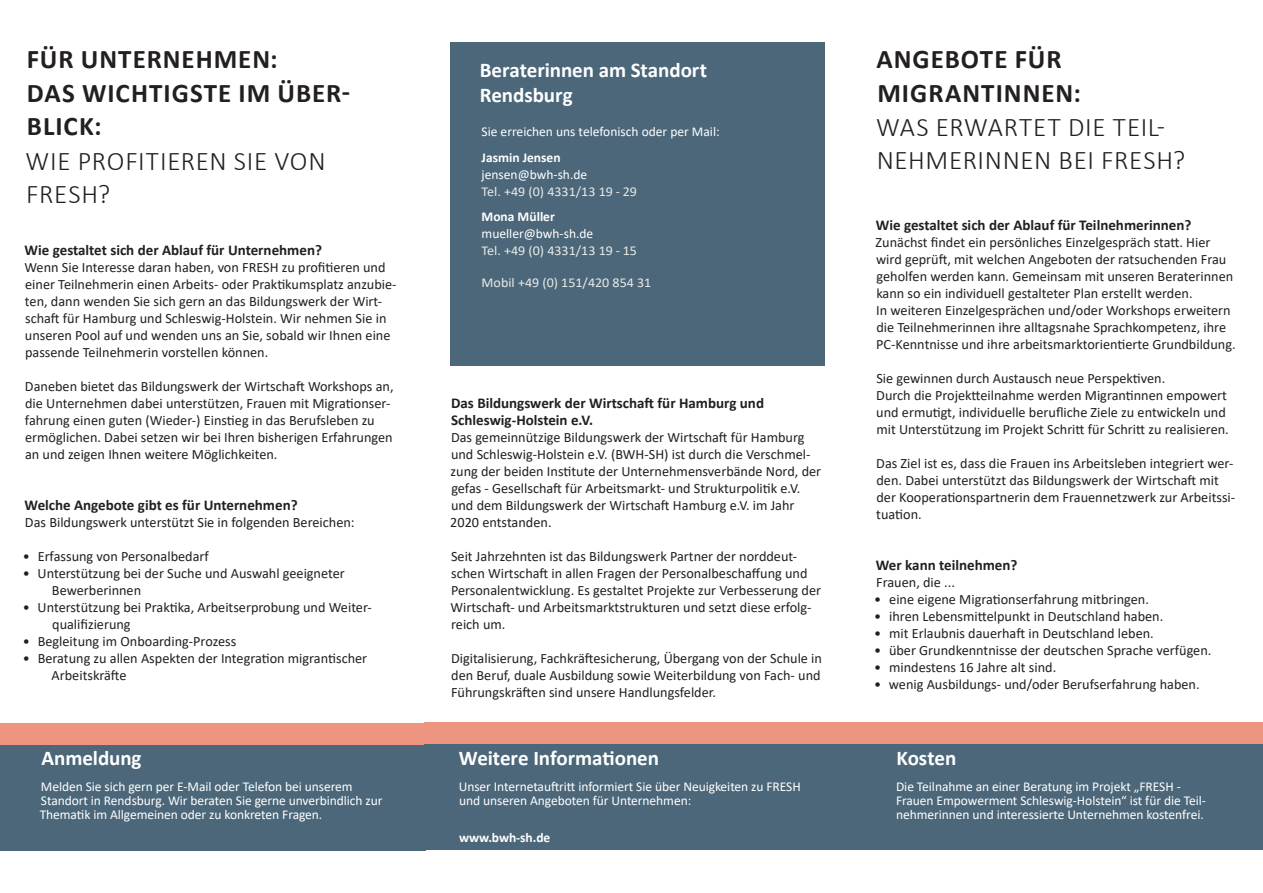
<style>
.page{position:relative;width:1263px;height:893px;background:#fff}
.page>*{position:absolute;margin:0;border:0;box-sizing:border-box;transform-origin:0 0}
._01_Überschrift{font:700 27px/33px "Calibri";letter-spacing:.035em;color:#231f20}
._01_Überschrift-2{font:300 27px/33px "Calibri";letter-spacing:.025em;color:#231f20}
._05_Info_Box_Überschrift{font:700 21px "Calibri";letter-spacing:-.005em;color:#fff}
._02_Fließtext{font:700 15px "Calibri";color:#231f20}
._02_Fließtext-2{font:14.25px/17px "Calibri";color:#231f20}
._07_Förderhinweis{font:13.5px/14.2px "Calibri";letter-spacing:-.005em;color:#fff}
._02_Fließtext-3{font:13.5px "Calibri";color:#fff}
._06_Impressum{font:13.5px "Calibri";color:#e8eae9;scale:1.04 1}
._07_Förderhinweis-2{font:700 13.5px "Calibri";letter-spacing:-.005em;color:#fff}
._02_Fließtext-4{font:700 13.5px "Calibri";color:#fff}
._06_Impressum-2{font:700 13.5px "Calibri";color:#fff}
</style>
<div class="page">
<div style="left:850px;top:722px;width:413px;height:128px;background:#4b6779"></div>
<div style="left:0;top:723px;width:425px;height:127px;background:#4b6779"></div>
<div style="left:425px;top:722px;width:425px;height:128px;background:#4b6779"></div>
<div style="left:850px;top:722px;width:413px;height:22px;background:#ee9581"></div>
<div style="left:424px;top:722px;width:426px;height:22px;background:#ee9581"></div>
<div style="left:0;top:723px;width:424px;height:21px;background:#ee9581"></div>
<div style="left:450px;top:43px;width:374px;height:323px;background:#4b6779"></div>
<p class="_01_Überschrift" style="left:27px;top:42px;width:252px">FÜR UNTERNEHMEN:</p>
<p class="_01_Überschrift" style="left:27px;top:76px;width:325px">DAS WICHTIGSTE IM ÜBER-<br>BLICK:</p>
<p class="_01_Überschrift-2" style="left:26px;top:144px;width:302px">WIE PROFITIEREN SIE VON<br>FRESH?</p>
<p class="_02_Fließtext" style="left:25px;top:240px;width:299px">Wie gestaltet sich der Ablauf für Unternehmen?</p>
<p class="_02_Fließtext-2" style="left:24px;top:259px;width:374px">Wenn Sie Interesse daran haben, von FRESH zu profitieren und einer Teilnehmerin einen Arbeits- oder Praktikumsplatz anzubie&shy;ten, dann wenden Sie sich gern an das Bildungswerk der Wirt&shy;schaft für Hamburg und Schleswig-Holstein. Wir nehmen Sie in unseren Pool auf und wenden uns an Sie, sobald wir Ihnen eine passende Teilnehmerin vorstellen können.</p>
<p class="_02_Fließtext-2" style="left:25px;top:378px;width:370px">Daneben bietet das Bildungswerk der Wirtschaft Workshops an, die Unternehmen dabei unterstützen, Frauen mit Migrationser&shy;fahrung einen guten (Wieder-) Einstieg in das Berufsleben zu</p>
<p class="_02_Fließtext-2" style="left:25px;top:429px;width:369px">ermöglichen. Dabei setzen wir bei Ihren bisherigen Erfahrungen an und zeigen Ihnen weitere Möglichkeiten.</p>
<p class="_02_Fließtext" style="left:25px;top:495px;width:275px">Welche Angebote gibt es für Unternehmen?</p>
<p class="_02_Fließtext-2" style="left:25px;top:514px;width:331px">Das Bildungswerk unterstützt Sie in folgenden Bereichen:</p>
<p class="_02_Fließtext-2" style="left:23px;top:548px;width:187px">• Erfassung von Personalbedarf</p>
<p class="_02_Fließtext-2" style="left:52px;top:565px;width:294px;text-indent:-29px">• Unterstützung bei der Suche und Auswahl geeigneter<br>Bewerberinnen</p>
<p class="_02_Fließtext-2" style="left:52px;top:599px;width:321px;text-indent:-29px">• Unterstützung bei Praktika, Arbeitserprobung und Weiter&shy;qualifizierung</p>
<p class="_02_Fließtext-2" style="left:23px;top:633px;width:215px">• Begleitung im Onboarding-Prozess</p>
<p class="_02_Fließtext-2" style="left:52px;top:650px;width:317px;text-indent:-29px">• Beratung zu allen Aspekten der Integration migrantischer<br>Arbeitskräfte</p>
<p class="_05_Info_Box_Überschrift" style="left:41px;top:743px;width:102px">Anmeldung</p>
<p class="_07_Förderhinweis" style="left:40px;top:779px;width:344px">Melden Sie sich gern per E-Mail oder Telefon bei unserem<br>Standort in Rendsburg. Wir beraten Sie gerne unverbindlich zur<br>Thematik im Allgemeinen oder zu konkreten Fragen.</p>
<p class="_05_Info_Box_Überschrift" style="left:480px;top:55px;width:229px">Beraterinnen am Standort</p>
<p class="_05_Info_Box_Überschrift" style="left:480px;top:80px;width:94px">Rendsburg</p>
<p class="_02_Fließtext-3" style="left:482px;top:122px;width:240px">Sie erreichen uns telefonisch oder per Mail:</p>
<p class="_02_Fließtext-4" style="left:482px;top:148px;width:81px">Jasmin Jensen</p>
<p class="_02_Fließtext-3" style="left:482px;top:165px;width:107px">jensen@bwh-sh.de</p>
<p class="_06_Impressum" style="left:482px;top:182px;width:151px">Tel. +49 (0) 4331/13 19 - 29</p>
<p class="_06_Impressum-2" style="left:482px;top:207px;width:75px">Mona Müller</p>
<p class="_02_Fließtext-3" style="left:482px;top:224px;width:113px">mueller@bwh-sh.de</p>
<p class="_06_Impressum" style="left:482px;top:241px;width:151px">Tel. +49 (0) 4331/13 19 - 15</p>
<p class="_06_Impressum" style="left:482px;top:273px;width:165px">Mobil +49 (0) 151/420 854 31</p>
<p class="_02_Fließtext" style="left:451px;top:393px;width:314px">Das Bildungswerk der Wirtschaft für Hamburg und</p>
<p class="_02_Fließtext" style="left:451px;top:410px;width:143px">Schleswig-Holstein e.V.</p>
<p class="_02_Fließtext-2" style="left:450px;top:429px;width:372px">Das gemeinnützige Bildungswerk der Wirtschaft für Hamburg und Schleswig-Holstein e.V. (BWH-SH) ist durch die Verschmel&shy;zung der beiden Institute der Unternehmensverbände Nord, der gefas - Gesellschaft für Arbeitsmarkt- und Strukturpolitik e.V. und dem Bildungswerk der Wirtschaft Hamburg e.V. im Jahr 2020 entstanden.</p>
<p class="_02_Fließtext-2" style="left:450px;top:548px;width:372px">Seit Jahrzehnten ist das Bildungswerk Partner der norddeut&shy;schen Wirtschaft in allen Fragen der Personalbeschaffung und Personalentwicklung. Es gestaltet Projekte zur Verbesserung der Wirtschaft- und Arbeitsmarktstrukturen und setzt diese erfolg&shy;reich um.</p>
<p class="_02_Fließtext-2" style="left:451px;top:650px;width:372px;text-align:justify">Digitalisierung, Fachkräftesicherung, Übergang von der Schule in den Beruf, duale Ausbildung sowie Weiterbildung von Fach- und Führungskräften sind unsere Handlungsfelder.</p>
<p class="_01_Überschrift" style="left:876px;top:42px;width:187px">ANGEBOTE FÜR</p>
<p class="_01_Überschrift" style="left:877px;top:76px;width:205px">MIGRANTINNEN:</p>
<p class="_01_Überschrift-2" style="left:876px;top:110px;width:311px">WAS ERWARTET DIE TEIL-<br>NEHMERINNEN BEI FRESH?</p>
<p class="_02_Fließtext" style="left:876px;top:214px;width:317px">Wie gestaltet sich der Ablauf für Teilnehmerinnen?</p>
<p class="_02_Fließtext-2" style="left:875px;top:233px;width:359px">Zunächst findet ein persönliches Einzelgespräch statt. Hier wird geprüft, mit welchen Angeboten der ratsuchenden Frau geholfen werden kann. Gemeinsam mit unseren Beraterinnen kann so ein individuell gestalteter Plan erstellt werden.</p>
<p class="_02_Fließtext-2" style="left:876px;top:301px;width:361px">In weiteren Einzelgesprächen und/oder Workshops erweitern die Teilnehmerinnen ihre alltagsnahe Sprachkompetenz, ihre<br>PC-Kenntnisse und ihre arbeitsmarktorientierte Grundbildung.</p>
<p class="_02_Fließtext-2" style="left:876px;top:369px;width:291px">Sie gewinnen durch Austausch neue Perspektiven.</p>
<p class="_02_Fließtext-2" style="left:876px;top:386px;width:354px">Durch die Projektteilnahme werden Migrantinnen empowert und ermutigt, individuelle berufliche Ziele zu entwickeln und mit Unterstützung im Projekt Schritt für Schritt zu realisieren.</p>
<p class="_02_Fließtext-2" style="left:876px;top:454px;width:360px">Das Ziel ist es, dass die Frauen ins Arbeitsleben integriert wer&shy;den. Dabei unterstützt das Bildungswerk der Wirtschaft mit der Kooperationspartnerin dem Frauennetzwerk zur Arbeitssi&shy;tuation.</p>
<p class="_02_Fließtext" style="left:876px;top:554px;width:143px">Wer kann teilnehmen?</p>
<p class="_02_Fließtext-2" style="left:876px;top:573px;width:80px">Frauen, die ...</p>
<p class="_02_Fließtext-2" style="left:874px;top:590px;width:276px">• eine eigene Migrationserfahrung mitbringen.</p>
<p class="_02_Fließtext-2" style="left:874px;top:607px;width:291px">• ihren Lebensmittelpunkt in Deutschland haben.</p>
<p class="_02_Fließtext-2" style="left:874px;top:624px;width:281px">• mit Erlaubnis dauerhaft in Deutschland leben.</p>
<p class="_02_Fließtext-2" style="left:874px;top:641px;width:339px">• über Grundkenntnisse der deutschen Sprache verfügen.</p>
<p class="_02_Fließtext-2" style="left:874px;top:658px;width:184px">• mindestens 16 Jahre alt sind.</p>
<p class="_02_Fließtext-2" style="left:874px;top:675px;width:327px">• wenig Ausbildungs- und/oder Berufserfahrung haben.</p>
<p class="_05_Info_Box_Überschrift" style="left:459px;top:743px;width:202px">Weitere Informationen</p>
<p class="_05_Info_Box_Überschrift" style="left:896px;top:743px;width:61px">Kosten</p>
<p class="_07_Förderhinweis" style="left:459px;top:779px;width:343px">Unser Internetauftritt informiert Sie über Neuigkeiten zu FRESH und unseren Angeboten für Unternehmen:</p>
<p class="_07_Förderhinweis-2" style="left:459px;top:828px;width:93px">www.bwh-sh.de</p>
<p class="_07_Förderhinweis" style="left:896px;top:779px;width:311px">Die Teilnahme an einer Beratung im Projekt „FRESH -<br>Frauen Empowerment Schleswig-Holstein“ ist für die Teil&shy;nehmerinnen und interessierte Unternehmen kostenfrei.</p>
</div>
